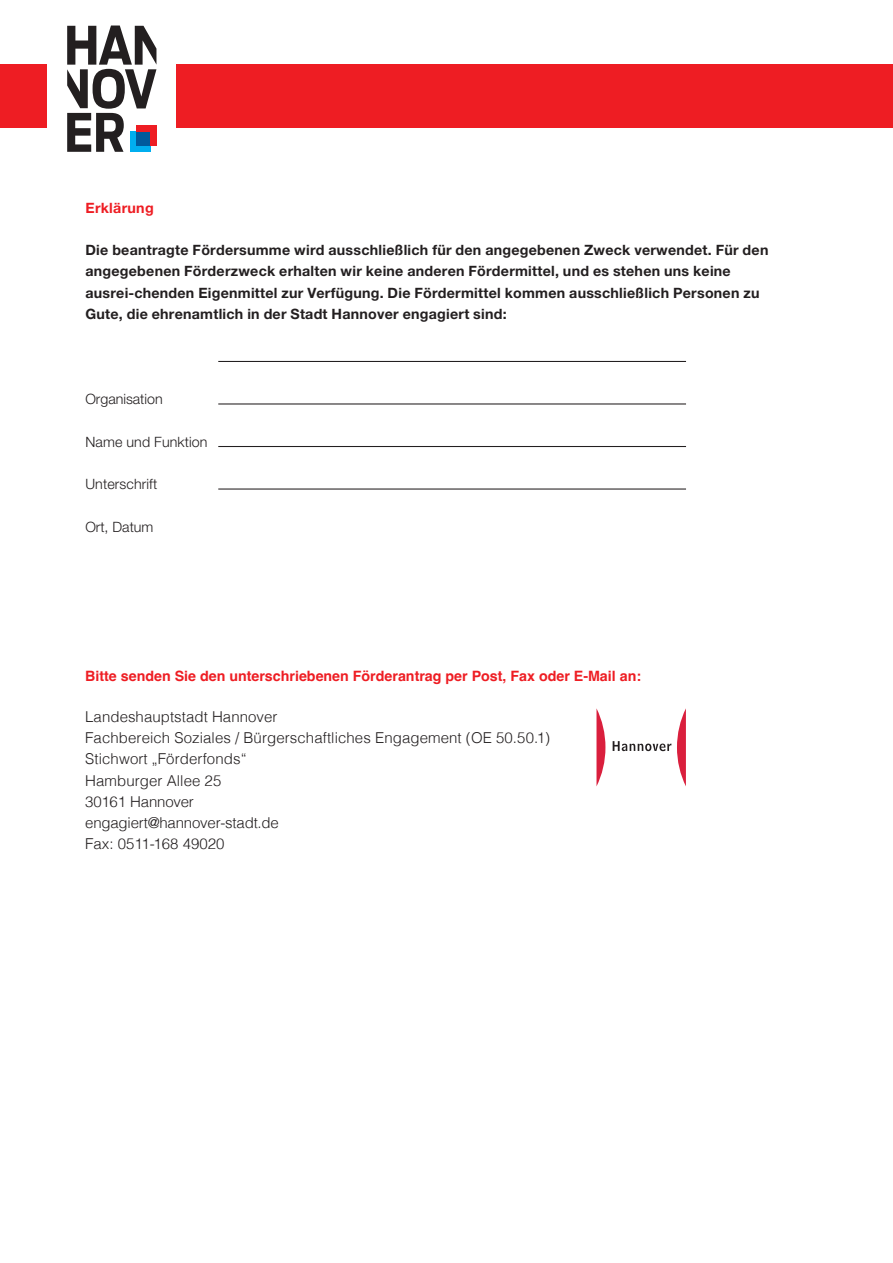
<style>
.page{position:relative;width:893px;height:1263px;background:#fff}
.page>*{position:absolute;margin:0;border:0;box-sizing:border-box;transform-origin:0 0}
.t1{font:300 15px/21.3px "Helvetica";letter-spacing:.005em;color:#231f20}
.t2{font:700 14.25px/21.3px "Helvetica Neue LT Std";letter-spacing:.015em;color:#231f20}
.t3{font:700 14.25px "Helvetica";color:#ee1d23}
.t4{font:300 14.25px "Helvetica Neue LT Std";letter-spacing:.01em;color:#231f20}
.t5{font:700 14.25px "Helvetica Neue LT Std";letter-spacing:.02em;color:#ee1d23}
</style>
<div class="page">
<hr style="left:218px;top:361px;width:468px;height:1px;background:#231f20">
<hr style="left:218px;top:403px;width:468px;height:1px;background:#231f20">
<hr style="left:218px;top:446px;width:468px;height:1px;background:#231f20">
<hr style="left:218px;top:488px;width:468px;height:2px;background:#231f20">
<div style="left:177px;top:64px;width:716px;height:64px;background:#ee1d23"></div>
<svg style="left:67px;top:26px;width:89px;height:126px"></svg>
<div style="left:0;top:64px;width:47px;height:64px;background:#ee1d23"></div>
<svg style="left:677px;top:708px;width:9px;height:78px"></svg>
<svg style="left:596px;top:708px;width:9px;height:78px"></svg>
<svg style="left:613px;top:741px;width:58px;height:10px"></svg>
<p class="t5" style="left:85px;top:199px;width:70px">Erklärung</p>
<p class="t2" style="left:85px;top:239px;width:684px">Die beantragte Fördersumme wird ausschließlich für den angegebenen Zweck verwendet. Für den angegebenen Förderzweck erhalten wir keine anderen Fördermittel, und es stehen uns keine ausrei-chenden Eigenmittel zur Verfügung. Die Fördermittel kommen ausschließlich Personen zu Gute, die ehrenamtlich in der Stadt Hannover engagiert sind:</p>
<p class="t4" style="left:85px;top:390px;width:79px">Organisation</p>
<p class="t4" style="left:85px;top:433px;width:124px">Name und Funktion</p>
<p class="t4" style="left:85px;top:475px;width:73px">Unterschrift</p>
<p class="t4" style="left:85px;top:518px;width:70px">Ort, Datum</p>
<p class="t3" style="left:85px;top:667px;width:557px">Bitte senden Sie den unterschriebenen Förderantrag per Post, Fax oder E-Mail an:</p>
<p class="t1" style="left:85px;top:705px;width:467px">Landeshauptstadt Hannover<br>Fachbereich Soziales / Bürgerschaftliches Engagement (OE 50.50.1)<br>Stichwort „Förderfonds“<br>Hamburger Allee 25<br>30161 Hannover<br>engagiert@hannover-stadt.de<br>Fax: 0511-168 49020</p>
</div>
